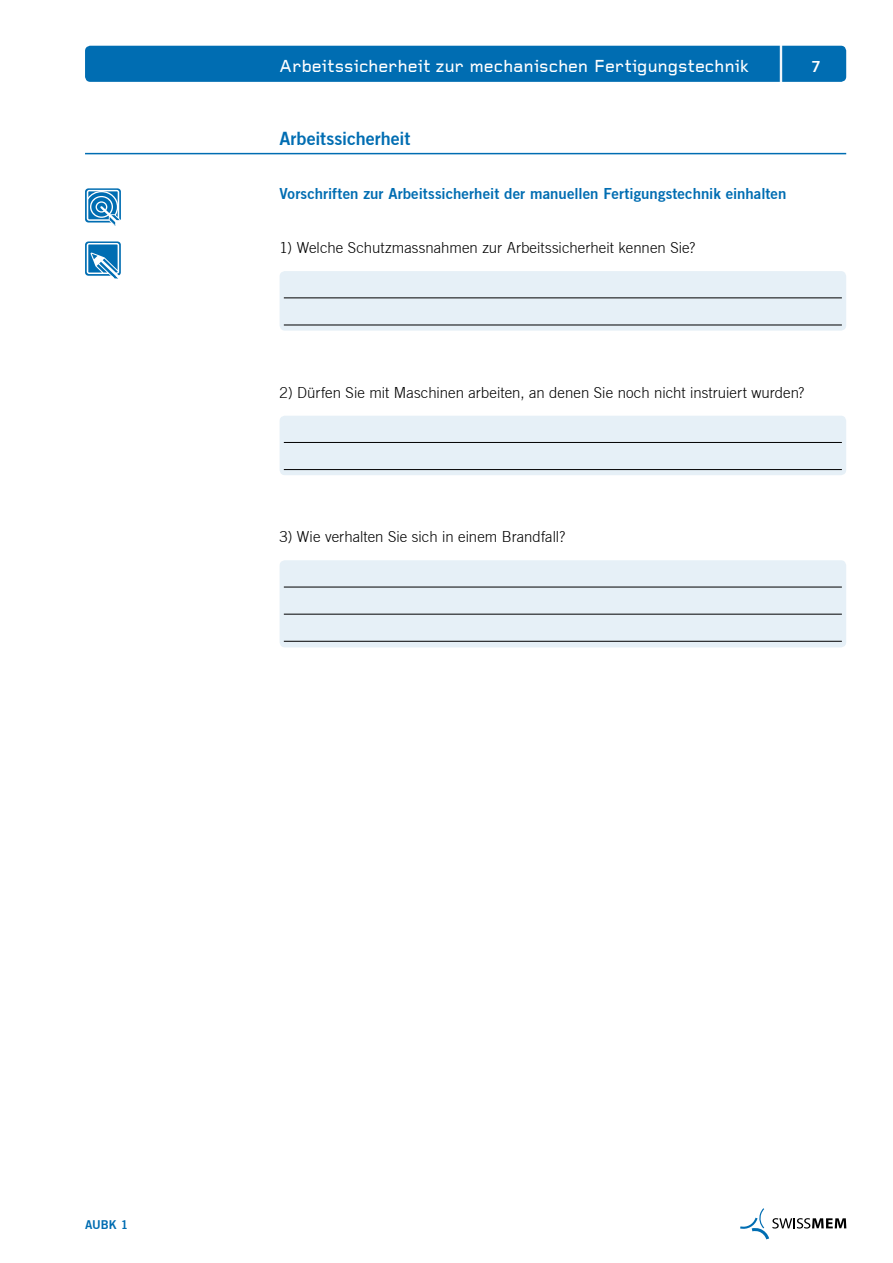
<style>
.page{position:relative;width:893px;height:1263px;background:#fff}
.page>*{position:absolute;margin:0;border:0;box-sizing:border-box;transform-origin:0 0}
.t1{font:500 18px "Foundry Gridnik";color:#fff}
.t2{font:18px "Trade Gothic Bold Two";letter-spacing:-.005em;color:#006db2}
.t3{font:300 15px "Trade Gothic";color:#000}
.t4{font:15px "Trade Gothic Bold Two";letter-spacing:.005em;color:#006db2}
.t5{font:15px "Trade Gothic Bold Two";color:#fff}
.t6{font:12px "Trade Gothic Bold Two";color:#006db2}
</style>
<div class="page">
<div style="left:85px;top:46px;width:761px;height:36px;background:#006db2;border-radius:5px"></div>
<hr style="left:85px;top:153px;width:761px;height:1px;background:#006db2">
<div style="left:780px;top:36px;width:2px;height:55px;background:#fff;border:1px solid #fff"></div>
<svg style="left:740px;top:1208px;width:106px;height:31px"></svg>
<svg style="left:85px;top:188px;width:36px;height:37px"></svg>
<div style="left:280px;top:560px;width:566px;height:87px;background:#e6f0f7;border-radius:5px"></div>
<hr style="left:284px;top:587px;width:558px;height:1px;background:#000">
<hr style="left:284px;top:614px;width:558px;height:1px;background:#000">
<hr style="left:284px;top:641px;width:558px;height:1px;background:#000">
<div style="left:280px;top:271px;width:566px;height:60px;background:#e6f0f7;border-radius:5px"></div>
<hr style="left:284px;top:298px;width:558px;height:1px;background:#000">
<hr style="left:284px;top:325px;width:558px;height:1px;background:#000">
<div style="left:280px;top:416px;width:566px;height:59px;background:#e6f0f7;border-radius:5px"></div>
<hr style="left:284px;top:442px;width:558px;height:1px;background:#000">
<hr style="left:284px;top:469px;width:558px;height:1px;background:#000">
<svg style="left:85px;top:241px;width:36px;height:37px"></svg>
<p class="t1" style="left:280px;top:57px;width:471px">Arbeitssicherheit zur mechanischen Fertigungstechnik</p>
<p class="t2" style="left:280px;top:127px;width:132px">Arbeitssicherheit</p>
<p class="t4" style="left:280px;top:184px;width:508px">Vorschriften zur Arbeitssicherheit der manuellen Fertigungstechnik einhalten</p>
<p class="t3" style="left:280px;top:239px;width:417px">1) Welche Schutzmassnahmen zur Arbeitssicherheit kennen Sie?</p>
<p class="t5" style="left:811px;top:58px;width:11px">7</p>
<p class="t3" style="left:280px;top:383px;width:526px">2) Dürfen Sie mit Maschinen arbeiten, an denen Sie noch nicht instruiert wurden?</p>
<p class="t3" style="left:280px;top:528px;width:287px">3) Wie verhalten Sie sich in einem Brandfall?</p>
<p class="t6" style="left:85px;top:1217px;width:45px">AUBK 1</p>
</div>
